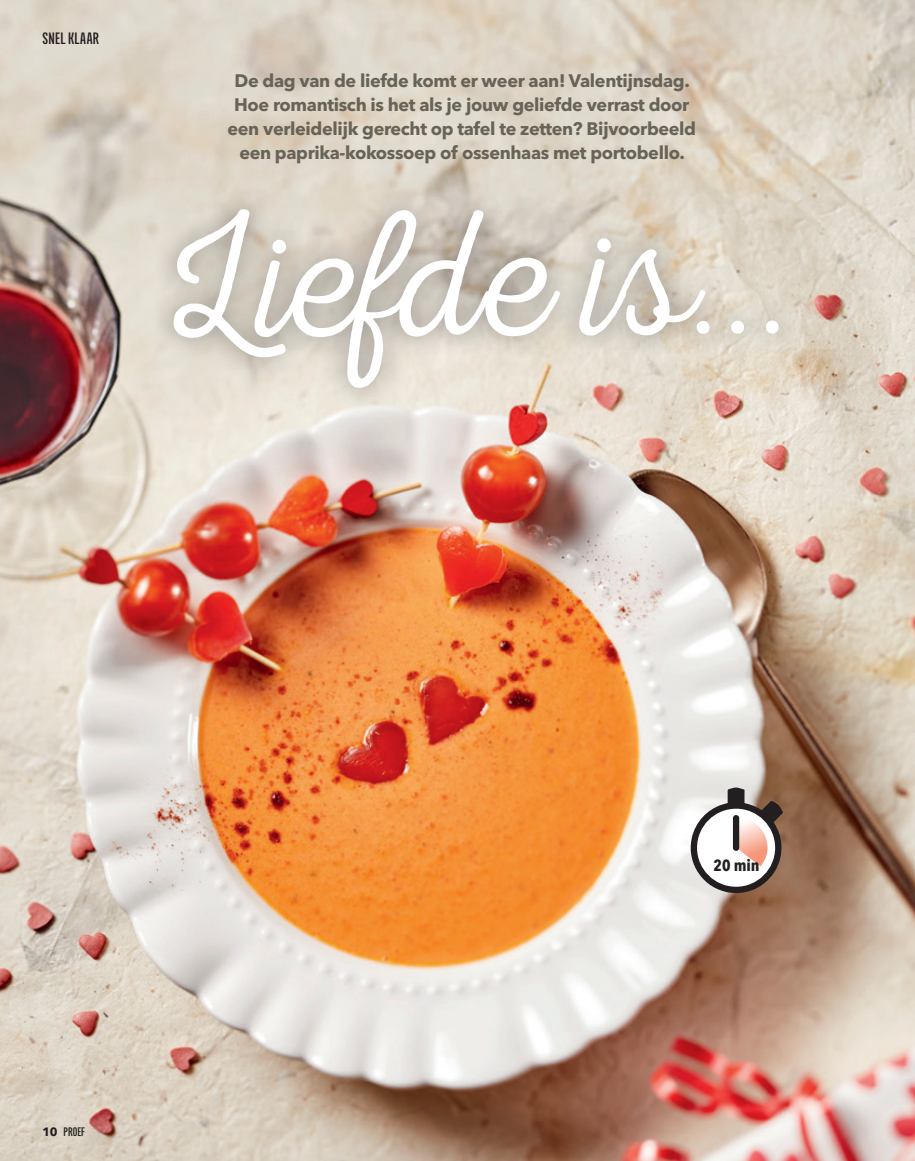
<style>
.page{position:relative;width:915px;height:1161px;background:#fff}
.page>*{position:absolute;margin:0;border:0;box-sizing:border-box;transform-origin:0 0}
.t1{font:181.2px "Nexa Rust Script T 00";letter-spacing:-.01em;color:#fff}
.t2{font:700 18px/24px "Avenir Next LT Pro";letter-spacing:-.02em;color:#676357;text-align:center}
.t3{font:700 18px "Titular";letter-spacing:.02em;color:#231f20}
.t4{font:700 condensed 16.2px "Avenir Next LT Pro";color:#231f20}
.t5{font:700 13.5px "Titular";letter-spacing:.005em;color:#231f20}
.s1{font-family:"Avenir Next LT Pro";font-size:12px}
</style>
<div class="page">
<img style="left:0;top:0;width:914px;height:1161px">
<div style="left:149px;top:186px;width:653px;height:226px;background:#231f20;opacity:.5"></div>
<svg style="left:690px;top:787px;width:92px;height:106px"></svg>
<p class="t3" style="left:43px;top:29px;width:58px">SNEL KLAAR</p>
<p class="t2" style="left:227px;top:68px;width:470px">De dag van de liefde komt er weer aan! Valentijnsdag.<br>Hoe romantisch is het als je jouw geliefde verrast door een verleidelijk gerecht op tafel te zetten? Bijvoorbeeld een paprika-kokossoep of ossenhaas met portobello.</p>
<h1 class="t1" style="left:167px;top:177px;width:632px">Liefde is…</h1>
<p class="t5" style="left:43px;top:1125px;width:44px"><span class="s1">10</span> PROEF</p>
<p class="t4" style="left:713px;top:855px;width:47px">20 min</p>
</div>
